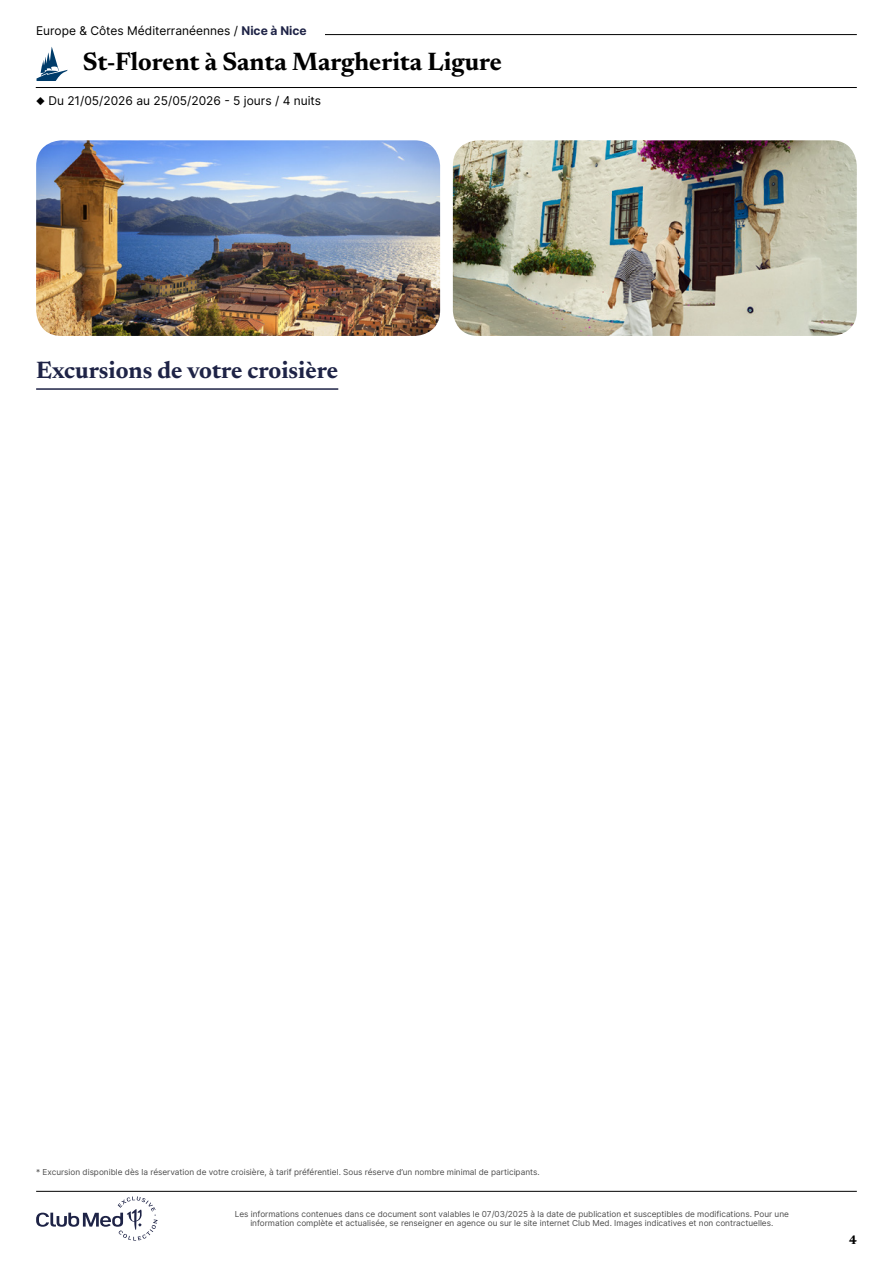
<style>
.page{position:relative;width:893px;height:1263px;background:#fff}
.page>*{position:absolute;margin:0;border:0;box-sizing:border-box;transform-origin:0 0}
.t1{font:700 25.5px "Newsreader 24 pt";color:#000}
.t2{font:700 24px "Newsreader 24 pt";color:#1e2346}
.t3{font:700 12.6px "Newsreader 24 pt";color:#000}
.t4{font:12px "Inter";color:#000}
.t5{font:8.25px/9px "Inter";color:#4d4d4d;text-align:center}
.s1{font-weight:700;color:#1e2346}
</style>
<div class="page">
<hr style="left:107px;top:34px;width:750px;height:1px;background:#000">
<hr style="left:36px;top:87px;width:821px;height:1px;background:#000">
<svg style="left:36px;top:47px;width:32px;height:34px"></svg>
<div style="left:36px;top:26px;width:288px;height:17px;background:#fff"></div>
<img style="left:36px;top:140px;width:404px;height:196px">
<img style="left:453px;top:140px;width:404px;height:196px">
<hr style="left:36px;top:388px;width:302px;height:2px;background:#1e2346">
<svg style="left:36px;top:1196px;width:122px;height:44px"></svg>
<hr style="left:36px;top:1191px;width:821px;height:1px;background:#000">
<h3 class="t4" style="left:36px;top:22px;width:272px">Europe &amp; Côtes Méditerranéennes / <span class="s1">Nice à Nice</span></h3>
<h1 class="t1" style="left:83px;top:43px;width:421px">St-Florent à Santa Margherita Ligure</h1>
<h3 class="t4" style="left:36px;top:92px;width:286px">◆ Du 21/05/2026 au 25/05/2026 - 5 jours / 4 nuits</h3>
<h2 class="t2" style="left:36px;top:353px;width:304px">Excursions de votre croisière</h2>
<p class="t5" style="left:36px;top:1168px;width:505px">* Excursion disponible dès la réservation de votre croisière, à tarif préférentiel. Sous réserve d’un nombre minimal de participants.</p>
<p class="t5" style="left:235px;top:1209px;width:556px">Les informations contenues dans ce document sont valables le 07/03/2025 à la date de publication et susceptibles de modifications. Pour une information complète et actualisée, se renseigner en agence ou sur le site internet Club Med. Images indicatives et non contractuelles.</p>
<h3 class="t3" style="left:849px;top:1230px;width:9px">4</h3>
</div>
